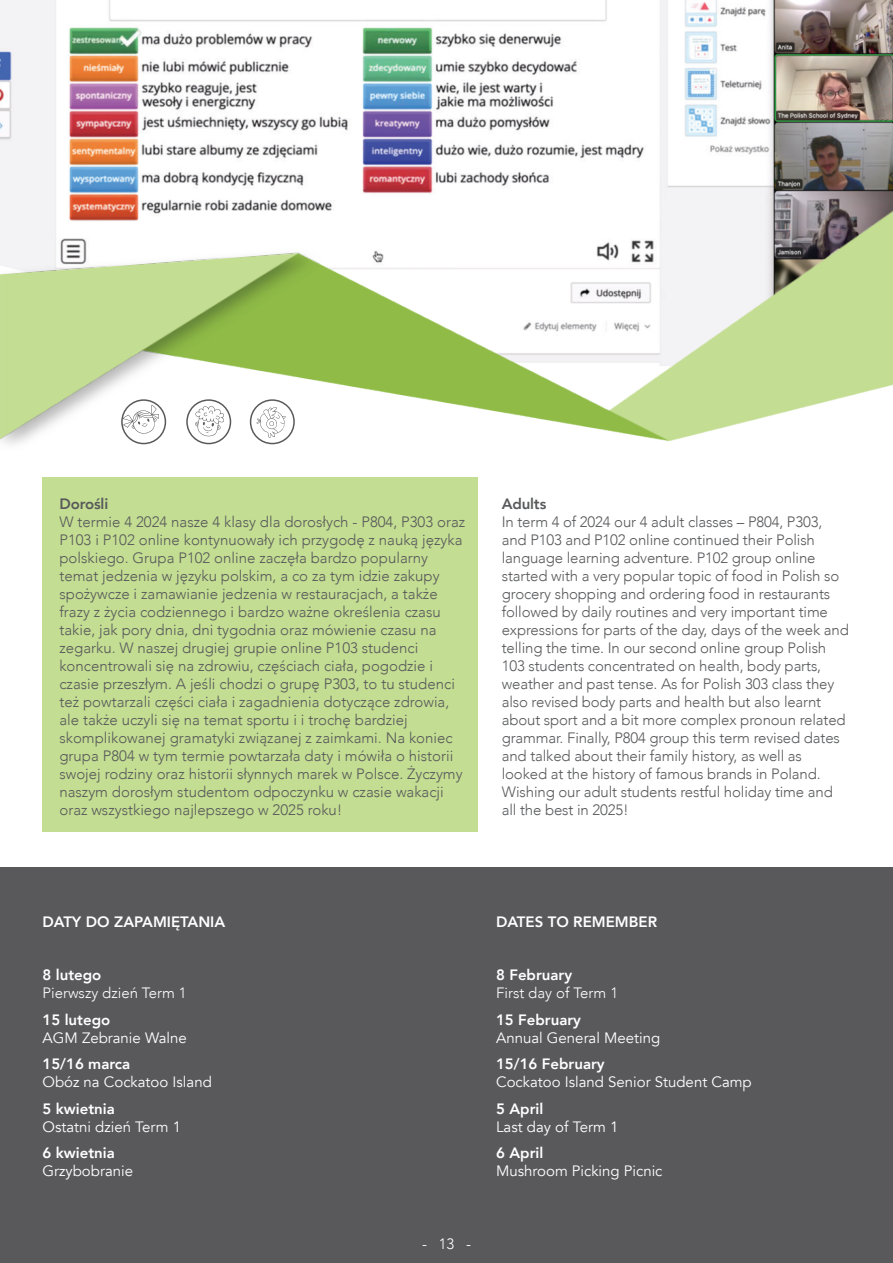
<style>
.page{position:relative;width:893px;height:1263px;background:#fff}
.page>*{position:absolute;margin:0;border:0;box-sizing:border-box;transform-origin:0 0}
.t1{font:300 15px/18px "Avenir";color:#58595b}
.t2{font:15px "Avenir";color:#fff}
.t3{font:800 15px "Avenir";color:#fff}
.t4{font:300 15px "Avenir";color:#fff}
.t5{font:800 15px "Avenir";letter-spacing:-.01em;color:#58595b}
</style>
<div class="page">
<div style="left:0;top:868px;width:893px;height:395px;background:#59595c"></div>
<div style="left:43px;top:477px;width:435px;height:355px;background:#c3dd92"></div>
<img style="left:0;top:0;width:893px;height:210px">
<img style="left:0;top:210px;width:893px;height:235px">
<svg style="left:121px;top:399px;width:45px;height:45px"></svg>
<svg style="left:186px;top:399px;width:45px;height:45px"></svg>
<svg style="left:250px;top:399px;width:45px;height:45px"></svg>
<p class="t5" style="left:59px;top:492px;width:50px">Dorośli</p>
<p class="t1" style="left:59px;top:513px;width:407px">W termie 4 2024 nasze 4 klasy dla dorosłych - P804, P303 oraz P103 i P102 online kontynuowały ich przygodę z nauką języka polskiego. Grupa P102 online zaczęła bardzo popularny temat jedzenia w języku polskim, a co za tym idzie zakupy spożywcze i zamawianie jedzenia w restauracjach, a także frazy z życia codziennego i bardzo ważne określenia czasu takie, jak pory dnia, dni tygodnia oraz mówienie czasu na zegarku. W naszej drugiej grupie online P103 studenci koncentrowali się na zdrowiu, częściach ciała, pogodzie i czasie przeszłym. A jeśli chodzi o grupę P303, to tu studenci też powtarzali części ciała i zagadnienia dotyczące zdrowia, ale także uczyli się na temat sportu i i trochę bardziej skomplikowanej gramatyki związanej z zaimkami. Na koniec grupa P804 w tym termie powtarzała daty i mówiła o historii swojej rodziny oraz historii słynnych marek w Polsce. Życzymy naszym dorosłym studentom odpoczynku w czasie wakacji oraz wszystkiego najlepszego w 2025 roku!</p>
<p class="t5" style="left:502px;top:492px;width:46px">Adults</p>
<p class="t1" style="left:502px;top:513px;width:349px">In term 4 of 2024 our 4 adult classes – P804, P303, and P103 and P102 online continued their Polish language learning adventure. P102 group online started with a very popular topic of food in Polish so grocery shopping and ordering food in restaurants followed by daily routines and very important time expressions for parts of the day, days of the week and telling the time. In our second online group Polish 103 students concentrated on health, body parts, weather and past tense. As for Polish 303 class they also revised body parts and health but also learnt about sport and a bit more complex pronoun related grammar. Finally, P804 group this term revised dates and talked about their family history, as well as looked at the history of famous brands in Poland.<br>Wishing our adult students restful holiday time and all the best in 2025!</p>
<p class="t3" style="left:43px;top:910px;width:184px">DATY DO ZAPAMIĘTANIA</p>
<p class="t3" style="left:43px;top:963px;width:60px">8 lutego</p>
<p class="t4" style="left:43px;top:984px;width:146px">Pierwszy dzień Term 1</p>
<p class="t3" style="left:43px;top:1008px;width:69px">15 lutego</p>
<p class="t2" style="left:43px;top:1028px;width:146px">AGM Zebranie Walne</p>
<p class="t3" style="left:43px;top:1052px;width:89px">15/16 marca</p>
<p class="t2" style="left:43px;top:1073px;width:171px">Obóz na Cockatoo Island</p>
<p class="t3" style="left:43px;top:1097px;width:74px">5 kwietnia</p>
<p class="t2" style="left:43px;top:1117px;width:140px">Ostatni dzień Term 1</p>
<p class="t3" style="left:43px;top:1141px;width:74px">6 kwietnia</p>
<p class="t2" style="left:43px;top:1162px;width:92px">Grzybobranie</p>
<p class="t4" style="left:422px;top:1235px;width:50px">- 13 -</p>
<p class="t3" style="left:496px;top:910px;width:163px">DATES TO REMEMBER</p>
<p class="t3" style="left:496px;top:963px;width:78px">8 February</p>
<p class="t4" style="left:496px;top:984px;width:124px">First day of Term 1</p>
<p class="t3" style="left:496px;top:1008px;width:86px">15 February</p>
<p class="t2" style="left:496px;top:1028px;width:166px">Annual General Meeting</p>
<p class="t3" style="left:496px;top:1052px;width:110px">15/16 February</p>
<p class="t2" style="left:496px;top:1073px;width:257px">Cockatoo Island Senior Student Camp</p>
<p class="t3" style="left:496px;top:1097px;width:49px">5 April</p>
<p class="t2" style="left:496px;top:1117px;width:124px">Last day of Term 1</p>
<p class="t3" style="left:496px;top:1141px;width:49px">6 April</p>
<p class="t2" style="left:496px;top:1162px;width:168px">Mushroom Picking Picnic</p>
</div>
